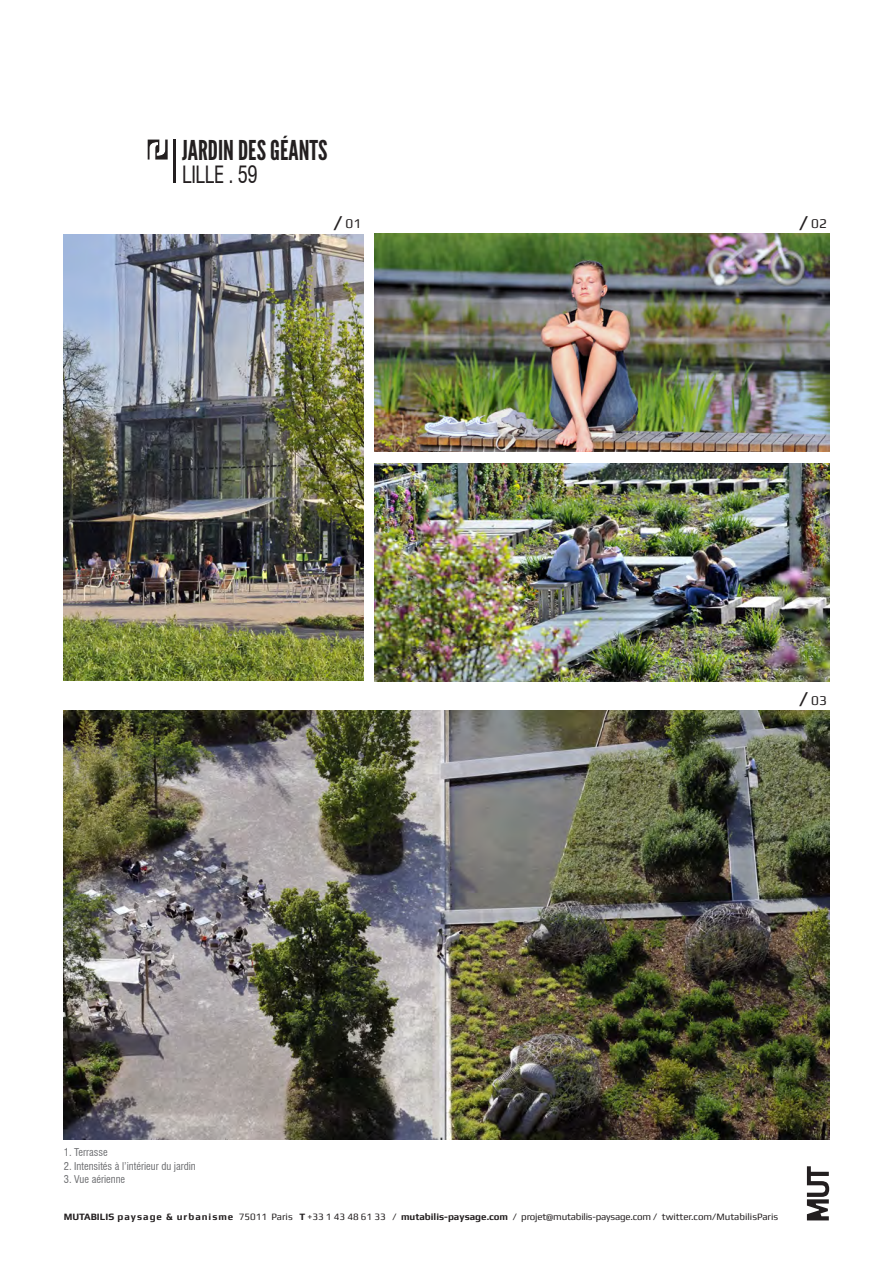
<style>
.page{position:relative;width:893px;height:1263px;background:#fff}
.page>*{position:absolute;margin:0;border:0;box-sizing:border-box;transform-origin:0 0}
.t1{font:27.3px "League Gothic";color:#231f20}
.t2{font:condensed 23.25px "Swiss 721 BT";color:#231f20;scale:.89 1}
.t3{font:13.5px "Play";color:#231f20}
.t4{font:condensed 10.5px "Swiss 721 BT";color:#6c6d70}
.t5{font:9.75px "Play";color:#231f20}
.s1{font-weight:700;font-size:21px}
.s2{font-weight:700}
</style>
<div class="page">
<svg style="left:807px;top:1166px;width:22px;height:54px"></svg>
<img style="left:64px;top:234px;width:300px;height:446px">
<img style="left:374px;top:234px;width:455px;height:218px">
<img style="left:374px;top:463px;width:455px;height:218px">
<img style="left:64px;top:710px;width:765px;height:430px">
<hr style="left:174px;top:139px;width:2px;height:44px;background:#231f20">
<svg style="left:148px;top:139px;width:20px;height:21px"></svg>
<h1 class="t1" style="left:182px;top:134px;width:146px">JARDIN DES GÉANTS</h1>
<h2 class="t2" style="left:182px;top:160px;width:86px">Lille . 59</h2>
<h3 class="t3" style="left:333px;top:215px;width:29px"><span class="s1">/</span> 01</h3>
<h3 class="t3" style="left:799px;top:215px;width:29px"><span class="s1">/</span> 02</h3>
<h3 class="t3" style="left:799px;top:692px;width:29px"><span class="s1">/</span> 03</h3>
<p class="t4" style="left:64px;top:1146px;width:46px">1. Terrasse</p>
<p class="t4" style="left:64px;top:1159px;width:134px">2. Intensités à l’intérieur du jardin</p>
<p class="t4" style="left:64px;top:1173px;width:63px">3. Vue aérienne</p>
<p class="t5" style="left:64px;top:1211px;width:716px"><span class="s2">MUTABILIS paysage &amp; urbanisme</span> 75011 Paris <span class="s2">T</span> +33 1 43 48 61 33 / <span class="s2">mutabilis-paysage.com</span> / projet@mutabilis-paysage.com / twitter.com/MutabilisParis</p>
</div>
